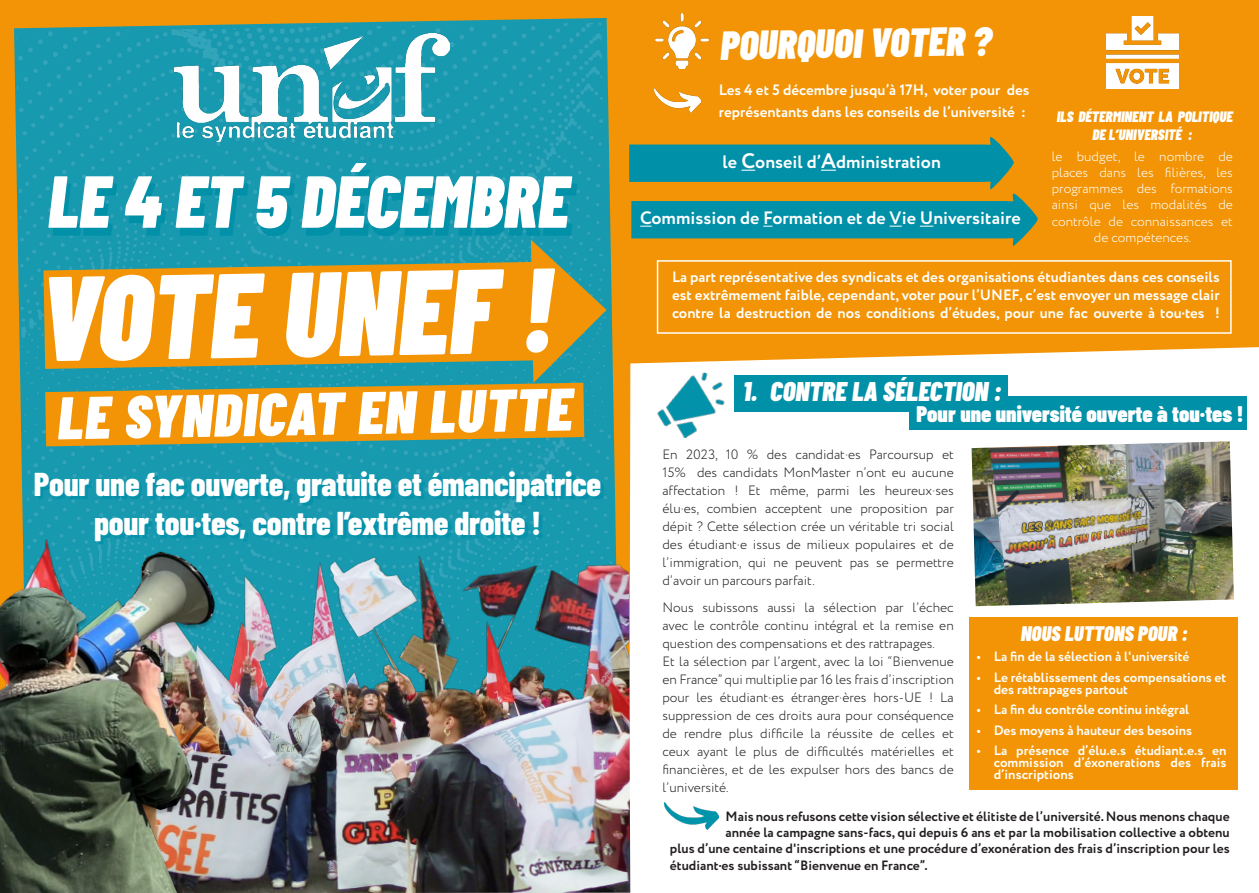
<style>
.page{position:relative;width:1259px;height:893px;background:#fff}
.page>*{position:absolute;margin:0;border:0;box-sizing:border-box;transform-origin:0 0}
.t1{font:italic 900 120px "Barlow Condensed";color:#fff}
.t2{font:italic 900 73.5px "Barlow Condensed";color:#fff}
.t3{font:italic 900 60px "Barlow Condensed";color:#fff}
.titre_blanc{font:italic 900 40.5px "Barlow Condensed";color:#fff}
.t4{font:800 33px/39px "Barlow Condensed";letter-spacing:-.01em;color:#fff;text-align:center}
.t5{font:italic 900 27px "Barlow Condensed";color:#fff}
.titre_blanc-2{font:900 22.5px "Barlow Condensed";color:#fff}
.titre_blanc-3{font:italic 900 21px "Barlow Condensed";color:#fff}
.cprs_niaad{font:700 18px "Circe";color:#fff}
.cprs_niaad-2{font:700 15px/18px "Circe";color:#fff}
.cprs_niaad-3{font:italic 900 15px/18px "Barlow Condensed";color:#fff;text-align:center}
.cprs_niaad-4{font:300 13.5px/18px "Circe";color:#231f20;text-align:justify}
.cprs_niaad-5{font:700 13.5px "Circe";color:#231f20}
.t6{font:700 13.5px/12px "Circe";color:#fff}
.cprs_niaad-6{font:300 13.5px/16.2px "Circe";color:#fff;text-align:center}
.s1{font-size:21px}
</style>
<div class="page">
<svg style="left:0;top:0;width:631px;height:537px;background:#e5940f"></svg>
<img style="left:26px;top:427px;width:587px;height:110px">
<img style="left:16px;top:19px;width:593px;height:423px">
<svg style="left:53px;top:170px;width:523px;height:66px;background:#0d95ac"></svg>
<img style="left:174px;top:33px;width:276px;height:109px">
<svg style="left:43px;top:240px;width:563px;height:143px;background:#a9963e"></svg>
<img style="left:0;top:537px;width:630px;height:356px">
<img style="left:0;top:552px;width:218px;height:341px">
<svg style="left:45px;top:383px;width:539px;height:63px;background:#7e9760"></svg>
<div style="left:55px;top:391px;width:516px;height:51px;background:#f29405"></div>
<div style="left:628px;top:0;width:631px;height:363px;background:#f29405"></div>
<div style="left:909px;top:396px;width:338px;height:33px;background:#0090a8"></div>
<div style="left:969px;top:617px;width:268px;height:173px;background:#f29405"></div>
<img style="left:654px;top:88px;width:47px;height:24px">
<svg style="left:629px;top:136px;width:409px;height:110px;background:#55916f"></svg>
<img style="left:971px;top:441px;width:263px;height:165px">
<img style="left:1106px;top:17px;width:72px;height:71px">
<img style="left:657px;top:372px;width:68px;height:67px">
<div style="left:735px;top:375px;width:273px;height:36px;background:#0090a8"></div>
<div style="left:657px;top:260px;width:574px;height:74px;border:2px solid #fff"></div>
<img style="left:664px;top:802px;width:54px;height:28px">
<img style="left:654px;top:13px;width:55px;height:55px">
<div style="left:38px;top:475px;width:565px;height:69px;background:#0090a8;opacity:.75"></div>
<p class="t2" style="left:48px;top:149px;width:522px">LE 4 ET 5 DÉCEMBRE</p>
<p class="t1" style="left:39px;top:233px;width:516px;rotate:-1deg">VOTE UNEF !</p>
<p class="t3" style="left:57px;top:375px;width:516px;rotate:-1deg">LE SYNDICAT EN LUTTE</p>
<p class="t4" style="left:34px;top:463px;width:569px">Pour une fac ouverte, gratuite et émancipatrice pour tou·tes, contre l’extrême droite !</p>
<p class="titre_blanc" style="left:720px;top:17px;width:273px;rotate:-1deg">POURQUOI VOTER ?</p>
<p class="cprs_niaad-2" style="left:718px;top:80px;width:312px;line-height:21.6px">Les 4 et 5 décembre jusqu’à 17H, voter pour des représentants dans les conseils de l’université :</p>
<p class="cprs_niaad-3" style="left:1056px;top:107px;width:178px">ILS DÉTERMINENT LA POLITIQUE<br>DE L’UNIVERSITÉ :</p>
<p class="cprs_niaad-6" style="left:1051px;top:148px;width:183px">le budget, le nombre de places dans les filières, les programmes des formations ainsi que les modalités de contrôle de connaissances et de compétences.</p>
<p class="cprs_niaad-2" style="left:672px;top:268px;width:549px;text-align:justify">La part représentative des syndicats et des organisations étudiantes dans ces conseils est extrêmement faible, cependant, voter pour l’UNEF, c’est envoyer un message clair contre la destruction de nos conditions d’études, pour une fac ouverte à tou·tes !</p>
<p class="cprs_niaad" style="left:722px;top:150px;width:220px">le <span class="s1">C</span>onseil d’<span class="s1">A</span>dministration</p>
<p class="cprs_niaad" style="left:640px;top:206px;width:382px">Commission de Formation et de Vie Universitaire</p>
<p class="t5" style="left:743px;top:372px;width:260px">1. CONTRE LA SÉLECTION :</p>
<p class="titre_blanc-2" style="left:916px;top:398px;width:328px">Pour une université ouverte à tou·tes !</p>
<p class="cprs_niaad-4" style="left:662px;top:446px;width:293px">En 2023, 10 % des candidat·es Parcoursup et 15% des candidats MonMaster n’ont eu aucune affectation ! Et même, parmi les heureux·ses élu·es, combien acceptent une proposition par dépit ? Cette sélection crée un véritable tri social des étudiant·e issus de milieux populaires et de l’immigration, qui ne peuvent pas se permettre d’avoir un parcours parfait.</p>
<p class="cprs_niaad-4" style="left:662px;top:598px;width:293px">Nous subissons aussi la sélection par l’échec avec le contrôle continu intégral et la remise en question des compensations et des rattrapages.</p>
<p class="cprs_niaad-4" style="left:662px;top:652px;width:293px">Et la sélection par l’argent, avec la loi “Bienvenue en France” qui multiplie par 16 les frais d’inscription pour les étudiant·es étranger·ères hors-UE ! La suppression de ces droits aura pour conséquence de rendre plus difficile la réussite de celles et ceux ayant le plus de difficultés matérielles et financières, et de les expulser hors des bancs de l’université.</p>
<p class="t6" style="left:976px;top:651px;width:214px">• La fin de la sélection à l'université</p>
<p class="titre_blanc-3" style="left:1021px;top:618px;width:168px">NOUS LUTTONS POUR :</p>
<p class="t6" style="left:993px;top:672px;width:234px;text-indent:-17px">• Le rétablissement des compensations et des rattrapages partout</p>
<p class="t6" style="left:976px;top:704px;width:214px">• La fin du contrôle continu intégral</p>
<p class="t6" style="left:976px;top:725px;width:217px">• Des moyens à hauteur des besoins</p>
<p class="t6" style="left:993px;top:745px;width:234px;text-align:justify;text-indent:-17px">• La présence d’élu.e.s étudiant.e.s en commission d’éxonerations des frais d’inscriptions</p>
<p class="cprs_niaad-5" style="left:725px;top:807px;width:505px">Mais nous refusons cette vision sélective et élitiste de l’université. Nous menons chaque</p>
<p class="cprs_niaad-5" style="left:725px;top:824px;width:505px">année la campagne sans-facs, qui depuis 6 ans et par la mobilisation collective a obtenu</p>
<p class="cprs_niaad-5" style="left:670px;top:840px;width:561px">plus d’une centaine d'inscriptions et une procédure d’exonération des frais d’inscription pour les</p>
<p class="cprs_niaad-5" style="left:670px;top:856px;width:259px">étudiant·es subissant “Bienvenue en France”.</p>
</div>
